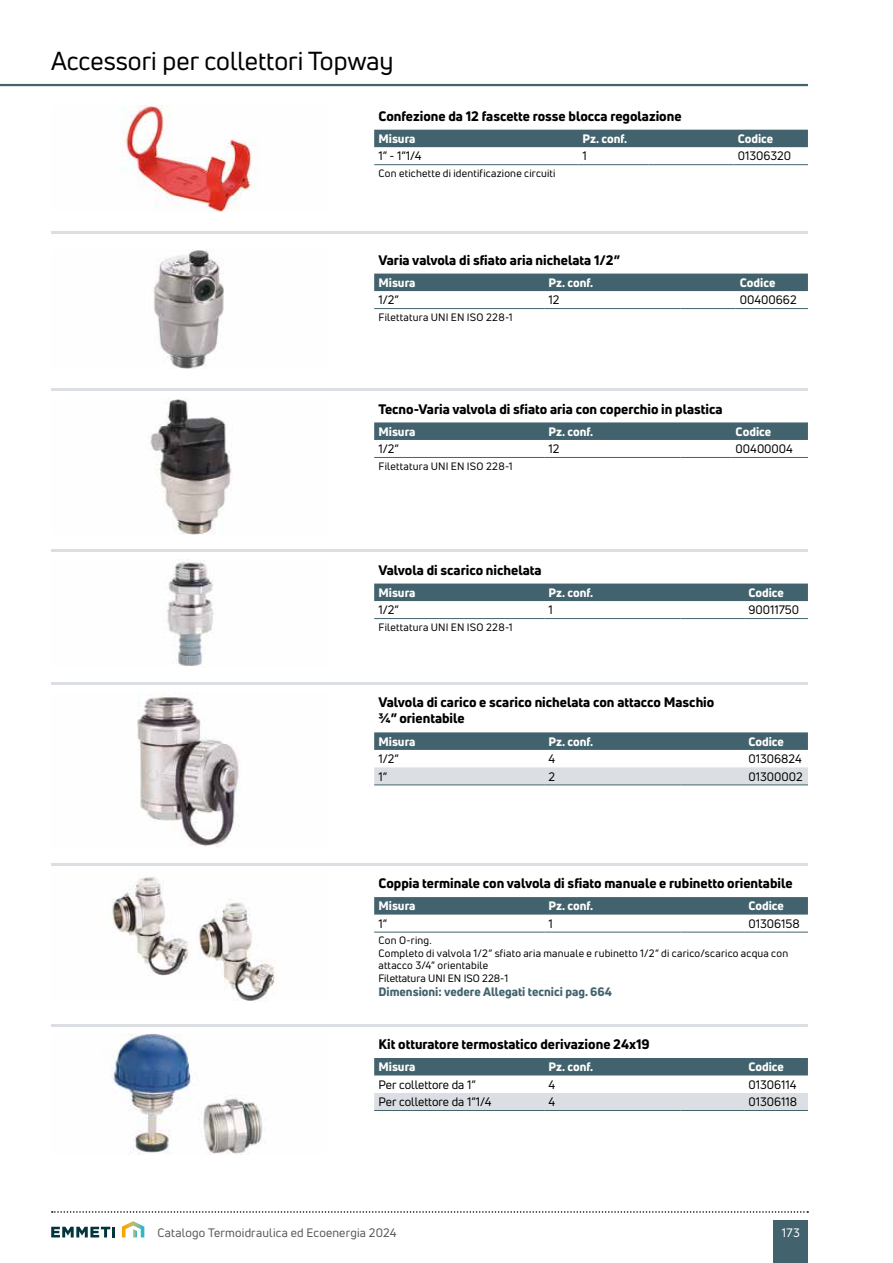
<style>
.page{position:relative;width:893px;height:1263px;background:#fff}
.page>*{position:absolute;margin:0;border:0;box-sizing:border-box;transform-origin:0 0}
.t1{font:25.5px "Uni Neue";color:#000}
.t2{font:800 13.5px/16.2px "Uni Neue";color:#000}
.t3{font:12px "Uni Neue";color:#000}
.t4{font:800 12px "Uni Neue";color:#fff}
.t5{font:800 12px "Uni Neue";color:#42636d}
.t6{font:12px "Uni Neue";letter-spacing:.015em;color:#575756}
.t7{font:12px "Uni Neue";color:#fff}
.t8{font:10.5px/12.6px "Uni Neue";letter-spacing:.02em;color:#000}
</style>
<div class="page">
<hr style="left:0;top:84px;width:808px;height:2px;background:#42636d">
<svg style="left:122px;top:1221px;width:22px;height:16px"></svg>
<svg style="left:51px;top:1227px;width:64px;height:10px"></svg>
<div style="left:774px;top:1220px;width:34px;height:43px;background:#42636d"></div>
<svg style="left:52px;top:1211px;width:756px;height:2px"></svg>
<img style="left:121px;top:105px;width:137px;height:107px">
<div style="left:374px;top:130px;width:434px;height:17px;background:#42636d"></div>
<hr style="left:374px;top:164px;width:204px;height:1px;background:#42636d">
<hr style="left:578px;top:164px;width:70px;height:1px;background:#42636d">
<hr style="left:648px;top:164px;width:85px;height:1px;background:#42636d">
<hr style="left:733px;top:164px;width:75px;height:1px;background:#42636d">
<hr style="left:51px;top:231px;width:757px;height:2px;background:#dbdfe3">
<img style="left:153px;top:249px;width:71px;height:119px">
<div style="left:374px;top:274px;width:434px;height:17px;background:#42636d"></div>
<hr style="left:374px;top:308px;width:170px;height:1px;background:#42636d">
<hr style="left:544px;top:308px;width:136px;height:1px;background:#42636d">
<hr style="left:680px;top:308px;width:56px;height:1px;background:#42636d">
<hr style="left:736px;top:308px;width:72px;height:1px;background:#42636d">
<hr style="left:51px;top:388px;width:757px;height:3px;background:#dbdfe3">
<img style="left:150px;top:398px;width:82px;height:136px">
<div style="left:374px;top:422px;width:434px;height:18px;background:#42636d"></div>
<hr style="left:374px;top:457px;width:170px;height:1px;background:#42636d">
<hr style="left:544px;top:457px;width:136px;height:1px;background:#42636d">
<hr style="left:680px;top:457px;width:51px;height:1px;background:#42636d">
<hr style="left:731px;top:457px;width:77px;height:1px;background:#42636d">
<hr style="left:51px;top:549px;width:757px;height:3px;background:#dbdfe3">
<img style="left:166px;top:559px;width:49px;height:107px">
<div style="left:374px;top:583px;width:434px;height:18px;background:#42636d"></div>
<hr style="left:374px;top:618px;width:170px;height:1px;background:#42636d">
<hr style="left:544px;top:618px;width:136px;height:1px;background:#42636d">
<hr style="left:680px;top:618px;width:64px;height:1px;background:#42636d">
<hr style="left:744px;top:618px;width:64px;height:1px;background:#42636d">
<hr style="left:51px;top:682px;width:757px;height:2px;background:#dbdfe3">
<img style="left:137px;top:697px;width:103px;height:150px">
<svg style="left:374px;top:732px;width:434px;height:18px;background:#476770"></svg>
<div style="left:374px;top:767px;width:434px;height:17px;background:#dbdfe3"></div>
<hr style="left:374px;top:784px;width:170px;height:1px;background:#42636d">
<hr style="left:544px;top:784px;width:136px;height:1px;background:#42636d">
<hr style="left:680px;top:784px;width:64px;height:1px;background:#42636d">
<hr style="left:744px;top:784px;width:64px;height:1px;background:#42636d">
<hr style="left:51px;top:863px;width:757px;height:2px;background:#dbdfe3">
<img style="left:112px;top:876px;width:164px;height:125px">
<div style="left:374px;top:897px;width:434px;height:17px;background:#42636d"></div>
<hr style="left:374px;top:932px;width:170px;height:1px;background:#42636d">
<hr style="left:544px;top:932px;width:136px;height:1px;background:#42636d">
<hr style="left:680px;top:932px;width:64px;height:1px;background:#42636d">
<hr style="left:744px;top:932px;width:64px;height:1px;background:#42636d">
<hr style="left:51px;top:1024px;width:757px;height:2px;background:#dbdfe3">
<img style="left:111px;top:1034px;width:152px;height:120px">
<div style="left:374px;top:1058px;width:434px;height:17px;background:#42636d"></div>
<div style="left:374px;top:1093px;width:434px;height:17px;background:#dbdfe3"></div>
<hr style="left:374px;top:1110px;width:170px;height:1px;background:#42636d">
<hr style="left:544px;top:1110px;width:136px;height:1px;background:#42636d">
<hr style="left:680px;top:1110px;width:64px;height:1px;background:#42636d">
<hr style="left:744px;top:1110px;width:64px;height:1px;background:#42636d">
<h1 class="t1" style="left:51px;top:45px;width:344px">Accessori per collettori Topway</h1>
<p class="t2" style="left:378px;top:108px;width:305px">Confezione da 12 fascette rosse blocca regolazione</p>
<p class="t4" style="left:378px;top:130px;width:38px">Misura</p>
<p class="t4" style="left:583px;top:130px;width:46px">Pz. conf.</p>
<p class="t4" style="left:738px;top:130px;width:37px">Codice</p>
<p class="t3" style="left:378px;top:149px;width:44px">1” - 1”1/4</p>
<p class="t3" style="left:583px;top:149px;width:6px">1</p>
<p class="t3" style="left:738px;top:149px;width:55px">01306320</p>
<p class="t8" style="left:378px;top:167px;width:179px">Con etichette di identificazione circuiti</p>
<p class="t2" style="left:378px;top:251px;width:243px">Varia valvola di sfiato aria nichelata 1/2”</p>
<p class="t4" style="left:378px;top:274px;width:38px">Misura</p>
<p class="t4" style="left:549px;top:274px;width:46px">Pz. conf.</p>
<p class="t4" style="left:740px;top:274px;width:37px">Codice</p>
<p class="t3" style="left:378px;top:293px;width:22px">1/2”</p>
<p class="t3" style="left:549px;top:293px;width:12px">12</p>
<p class="t3" style="left:740px;top:293px;width:58px">00400662</p>
<p class="t8" style="left:378px;top:311px;width:136px">Filettatura UNI EN ISO 228-1</p>
<p class="t2" style="left:378px;top:400px;width:346px">Tecno-Varia valvola di sfiato aria con coperchio in plastica</p>
<p class="t4" style="left:378px;top:423px;width:38px">Misura</p>
<p class="t4" style="left:549px;top:423px;width:46px">Pz. conf.</p>
<p class="t4" style="left:736px;top:423px;width:37px">Codice</p>
<p class="t3" style="left:378px;top:441px;width:22px">1/2”</p>
<p class="t3" style="left:549px;top:441px;width:12px">12</p>
<p class="t3" style="left:736px;top:441px;width:59px">00400004</p>
<p class="t8" style="left:378px;top:459px;width:136px">Filettatura UNI EN ISO 228-1</p>
<p class="t2" style="left:378px;top:561px;width:165px">Valvola di scarico nichelata</p>
<p class="t4" style="left:378px;top:584px;width:38px">Misura</p>
<p class="t4" style="left:549px;top:584px;width:46px">Pz. conf.</p>
<p class="t4" style="left:748px;top:584px;width:37px">Codice</p>
<p class="t3" style="left:378px;top:602px;width:22px">1/2”</p>
<p class="t3" style="left:549px;top:602px;width:6px">1</p>
<p class="t3" style="left:748px;top:602px;width:52px">90011750</p>
<p class="t8" style="left:378px;top:620px;width:136px">Filettatura UNI EN ISO 228-1</p>
<p class="t2" style="left:378px;top:694px;width:337px">Valvola di carico e scarico nichelata con attacco Maschio ¾” orientabile</p>
<p class="t4" style="left:378px;top:733px;width:38px">Misura</p>
<p class="t4" style="left:549px;top:733px;width:46px">Pz. conf.</p>
<p class="t4" style="left:748px;top:733px;width:37px">Codice</p>
<p class="t3" style="left:378px;top:751px;width:22px">1/2”</p>
<p class="t3" style="left:549px;top:751px;width:8px">4</p>
<p class="t3" style="left:748px;top:751px;width:55px">01306824</p>
<p class="t3" style="left:378px;top:769px;width:10px">1”</p>
<p class="t3" style="left:549px;top:769px;width:8px">2</p>
<p class="t3" style="left:748px;top:769px;width:56px">01300002</p>
<p class="t2" style="left:378px;top:875px;width:416px">Coppia terminale con valvola di sfiato manuale e rubinetto orientabile</p>
<p class="t4" style="left:378px;top:898px;width:38px">Misura</p>
<p class="t4" style="left:549px;top:898px;width:46px">Pz. conf.</p>
<p class="t4" style="left:748px;top:898px;width:37px">Codice</p>
<p class="t3" style="left:378px;top:916px;width:10px">1”</p>
<p class="t3" style="left:549px;top:916px;width:6px">1</p>
<p class="t3" style="left:748px;top:916px;width:53px">01306158</p>
<p class="t8" style="left:378px;top:934px;width:411px">Con O-ring.<br>Completo di valvola 1/2” sfiato aria manuale e rubinetto 1/2” di carico/scarico acqua con attacco 3/4” orientabile<br>Filettatura UNI EN ISO 228-1</p>
<p class="t5" style="left:378px;top:984px;width:235px">Dimensioni: vedere Allegati tecnici pag. 664</p>
<p class="t2" style="left:378px;top:1036px;width:273px">Kit otturatore termostatico derivazione 24x19</p>
<p class="t4" style="left:378px;top:1059px;width:38px">Misura</p>
<p class="t4" style="left:549px;top:1059px;width:46px">Pz. conf.</p>
<p class="t4" style="left:748px;top:1059px;width:37px">Codice</p>
<p class="t3" style="left:378px;top:1077px;width:99px">Per collettore da 1”</p>
<p class="t3" style="left:549px;top:1077px;width:8px">4</p>
<p class="t3" style="left:748px;top:1077px;width:50px">01306114</p>
<p class="t3" style="left:378px;top:1094px;width:114px">Per collettore da 1”1/4</p>
<p class="t3" style="left:549px;top:1094px;width:8px">4</p>
<p class="t3" style="left:748px;top:1094px;width:50px">01306118</p>
<p class="t6" style="left:157px;top:1226px;width:241px">Catalogo Termoidraulica ed Ecoenergia 2024</p>
<p class="t7" style="left:782px;top:1225px;width:20px">173</p>
</div>
